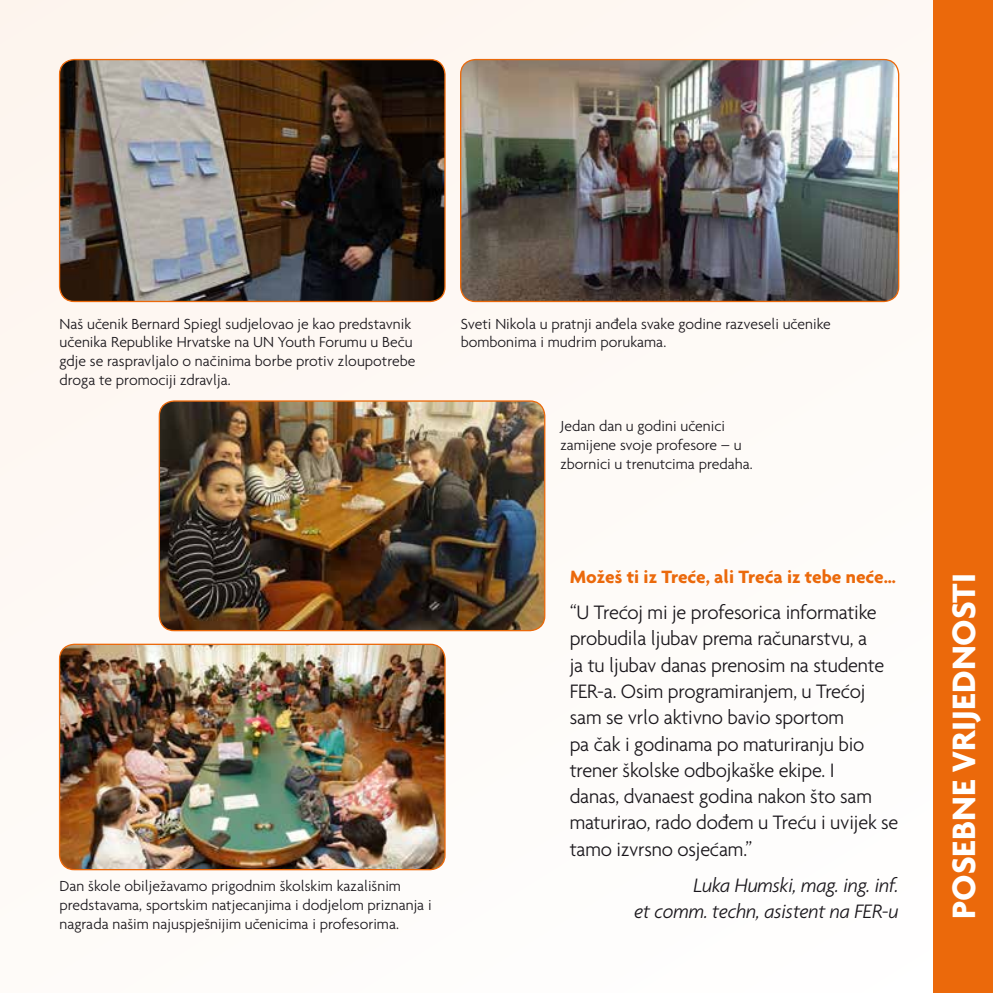
<style>
.page{position:relative;width:993px;height:993px;background:#fff}
.page>*{position:absolute;margin:0;border:0;box-sizing:border-box;transform-origin:0 0}
.t1{font:700 35px "Agenda";color:#fff}
.t2{font:300 21px/26.2px "Agenda";letter-spacing:-.01em;color:#1a171c}
.t3{font:italic 300 21px/26.2px "Agenda";letter-spacing:-.01em;color:#1a171c;text-align:right}
.t4{font:700 19.25px "Agenda";color:#eb690b}
.t5{font:300 15.75px/18.9px "Agenda";color:#1a171c}
</style>
<div class="page">
<div style="left:0;top:0;width:933px;height:992px;background:#fefbf8"></div>
<div style="left:933px;top:0;width:59px;height:992px;background:#eb690b"></div>
<img style="left:159px;top:401px;width:385px;height:229px">
<div style="left:159px;top:400px;width:386px;height:231px;border:1px solid #eb690b;border-radius:15px"></div>
<img style="left:60px;top:645px;width:385px;height:224px">
<div style="left:59px;top:643px;width:386px;height:227px;border:1px solid #eb690b;border-radius:15px"></div>
<img style="left:460px;top:60px;width:438px;height:241px">
<div style="left:460px;top:59px;width:439px;height:243px;border:1px solid #eb690b;border-radius:15px"></div>
<img style="left:60px;top:60px;width:385px;height:241px">
<div style="left:59px;top:59px;width:386px;height:243px;border:1px solid #eb690b;border-radius:15px"></div>
<p class="t5" style="left:60px;top:313px;width:357px">Naš učenik Bernard Spiegl sudjelovao je kao predstavnik učenika Republike Hrvatske na UN Youth Forumu u Beču gdje se raspravljalo o načinima borbe protiv zloupotrebe droga te promociji zdravlja.</p>
<p class="t5" style="left:460px;top:313px;width:371px">Sveti Nikola u pratnji anđela svake godine razveseli učenike bombonima i mudrim porukama.</p>
<p class="t5" style="left:560px;top:416px;width:194px">Jedan dan u godini učenici zamijene svoje profesore – u zbornici u trenutcima predaha.</p>
<p class="t5" style="left:60px;top:876px;width:373px">Dan škole obilježavamo prigodnim školskim kazališnim predstavama, sportskim natjecanjima i dodjelom priznanja i nagrada našim najuspješnijim učenicima i profesorima.</p>
<p class="t4" style="left:569px;top:565px;width:327px">Možeš ti iz Treće, ali Treća iz tebe neće…</p>
<p class="t2" style="left:569px;top:598px;width:330px">“U Trećoj mi je profesorica informatike probudila ljubav prema računarstvu, a<br>ja tu ljubav danas prenosim na studente FER-a. Osim programiranjem, u Trećoj sam se vrlo aktivno bavio sportom<br>pa čak i godinama po maturiranju bio trener školske odbojkaške ekipe. I<br>danas, dvanaest godina nakon što sam maturirao, rado dođem u Treću i uvijek se tamo izvrsno osjećam.”</p>
<h2 class="t3" style="left:634px;top:871px;width:266px">Luka Humski, mag. ing. inf.<br>et comm. techn, asistent na FER-u</h2>
<h1 class="t1" style="left:942px;top:918px;width:347px;rotate:-90deg">POSEBNE VRIJEDNOSTI</h1>
</div>
